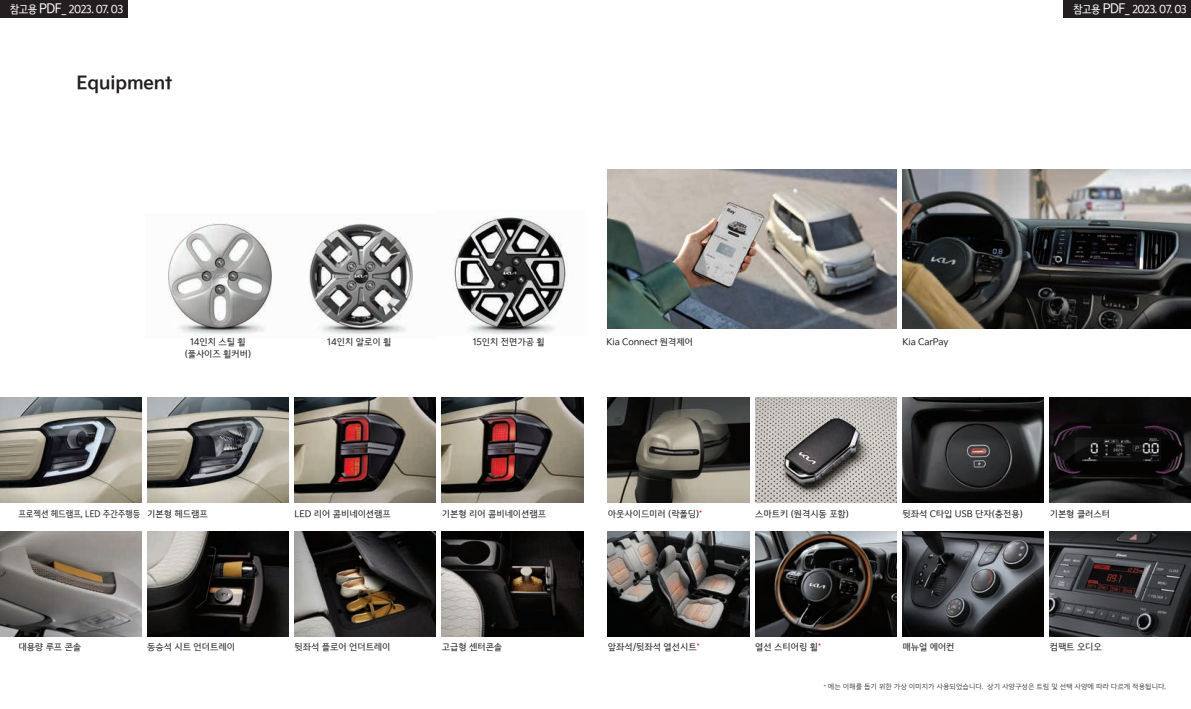
<style>
.page{position:relative;width:1191px;height:709px;background:#fff}
.page>*{position:absolute;margin:0;border:0;box-sizing:border-box;transform-origin:0 0}
.t1{font:18px "Kia Signature OTF Bold";letter-spacing:-.005em;color:#231f20}
.t2{font:11px "Kia Signature OTF Regular";letter-spacing:-.05em;color:#fff;scale:.93 1}
.t3{font:9px "Kia Signature OTF Regular";letter-spacing:-.01em;color:#262324}
.t4{font:9px "Kia Signature OTF Regular";letter-spacing:-.01em;color:#262324;scale:.91 1}
.t5{font:7px "Kia Signature OTF Light";letter-spacing:-.005em;color:#231f20}
.s1{font-size:13px}
.s2{color:#d1232a}
</style>
<div class="page">
<img style="left:0;top:398px;width:141px;height:105px">
<img style="left:147px;top:398px;width:141px;height:105px">
<img style="left:0;top:531px;width:141px;height:105px">
<img style="left:147px;top:531px;width:141px;height:105px">
<img style="left:294px;top:531px;width:142px;height:105px">
<img style="left:442px;top:531px;width:141px;height:105px">
<img style="left:902px;top:531px;width:141px;height:105px">
<img style="left:1049px;top:531px;width:142px;height:105px">
<img style="left:755px;top:531px;width:141px;height:105px">
<img style="left:608px;top:531px;width:141px;height:105px">
<img style="left:608px;top:169px;width:288px;height:159px">
<img style="left:294px;top:398px;width:142px;height:105px">
<img style="left:442px;top:398px;width:141px;height:105px">
<img style="left:168px;top:223px;width:104px;height:112px">
<img style="left:309px;top:223px;width:104px;height:112px">
<img style="left:453px;top:216px;width:115px;height:119px">
<img style="left:608px;top:398px;width:141px;height:105px">
<img style="left:755px;top:398px;width:141px;height:105px">
<img style="left:902px;top:169px;width:289px;height:159px">
<img style="left:1049px;top:398px;width:142px;height:105px">
<img style="left:902px;top:398px;width:141px;height:105px">
<div style="left:0;top:0;width:128px;height:17px;background:#231f20"></div>
<div style="left:1063px;top:0;width:128px;height:17px;background:#231f20"></div>
<p class="t2" style="left:10px;top:1px;width:124px">참고용 <span class="s1">PDF</span>_ 2023. 07. 03</p>
<p class="t2" style="left:1073px;top:1px;width:124px">참고용 <span class="s1">PDF</span>_ 2023. 07. 03</p>
<h1 class="t1" style="left:77px;top:69px;width:97px">Equipment</h1>
<p class="t3" style="left:190px;top:335px;width:57px">14인치 스틸 휠</p>
<p class="t3" style="left:327px;top:335px;width:66px">14인치 알로이 휠</p>
<p class="t3" style="left:185px;top:347px;width:68px">(풀사이즈 휠커버)</p>
<p class="t3" style="left:473px;top:335px;width:74px">15인치 전면가공 휠</p>
<p class="t3" style="left:606px;top:335px;width:88px">Kia Connect 원격제어</p>
<p class="t3" style="left:902px;top:335px;width:48px">Kia CarPay</p>
<p class="t4" style="left:18px;top:507px;width:209px">프로젝션 헤드램프, LED 주간주행등 기본형 헤드램프</p>
<p class="t3" style="left:294px;top:507px;width:98px">LED 리어 콤비네이션램프</p>
<p class="t3" style="left:442px;top:507px;width:106px">기본형 리어 콤비네이션램프</p>
<p class="t3" style="left:608px;top:507px;width:96px">아웃사이드미러 (락폴딩)<span class="s2">*</span></p>
<p class="t3" style="left:755px;top:507px;width:95px">스마트키 (원격시동 포함)</p>
<p class="t3" style="left:902px;top:507px;width:122px">뒷좌석 C타입 USB 단자(충전용)</p>
<p class="t3" style="left:1049px;top:507px;width:62px">기본형 클러스터</p>
<p class="t3" style="left:18px;top:640px;width:64px">대용량 루프 콘솔</p>
<p class="t3" style="left:147px;top:640px;width:89px">동승석 시트 언더트레이</p>
<p class="t3" style="left:294px;top:640px;width:98px">뒷좌석 플로어 언더트레이</p>
<p class="t3" style="left:442px;top:640px;width:62px">고급형 센터콘솔</p>
<p class="t3" style="left:608px;top:640px;width:93px">앞좌석/뒷좌석 열선시트<span class="s2">*</span></p>
<p class="t3" style="left:755px;top:640px;width:67px">열선 스티어링 휠<span class="s2">*</span></p>
<p class="t3" style="left:902px;top:640px;width:54px">매뉴얼 에어컨</p>
<p class="t3" style="left:1049px;top:640px;width:54px">컴팩트 오디오</p>
<p class="t5" style="left:823px;top:681px;width:344px"><span class="s2">*</span> 에는 이해를 돕기 위한 가상 이미지가 사용되었습니다. 상기 사양구성은 트림 및 선택 사양에 따라 다르게 적용됩니다.</p>
</div>
